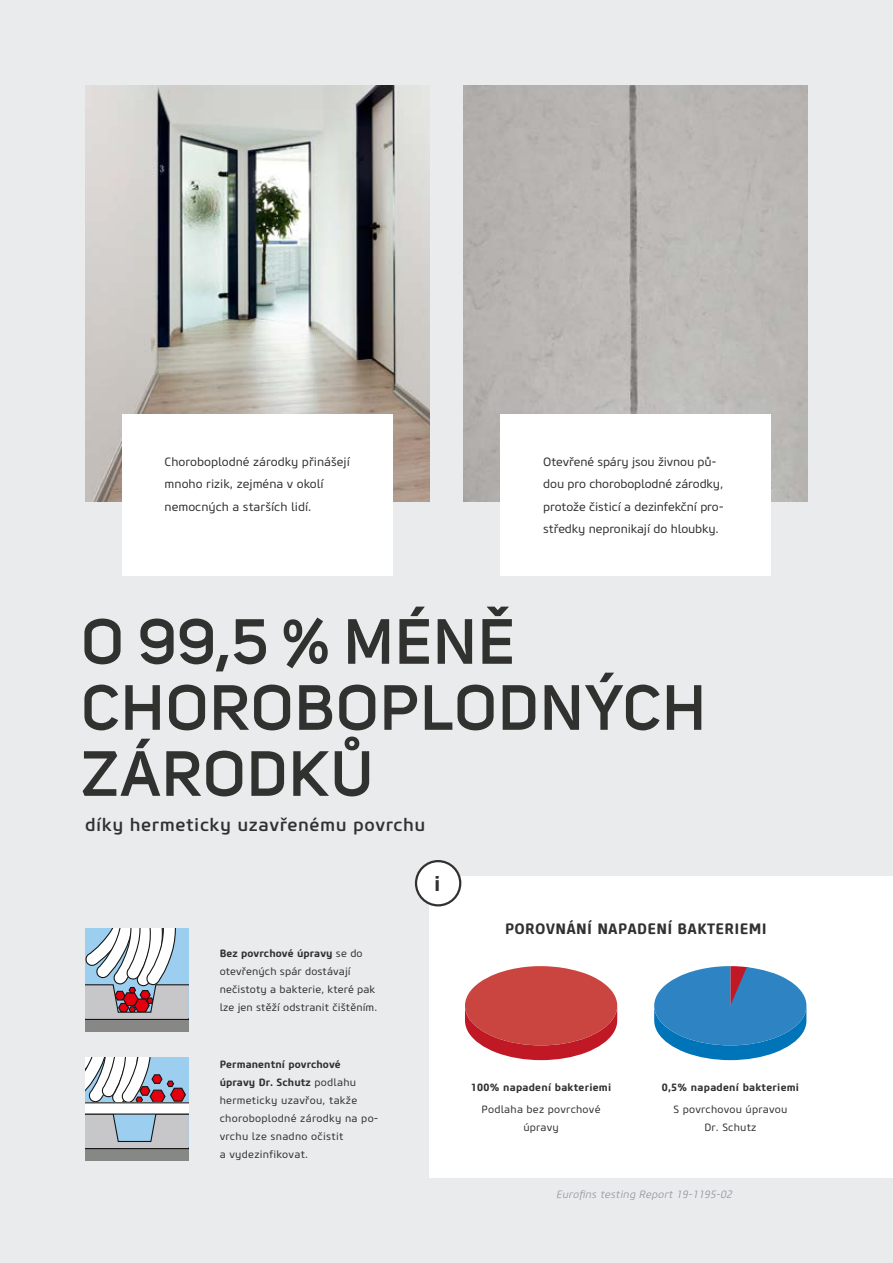
<style>
.page{position:relative;width:893px;height:1263px;background:#e9ebec}
.page>*{position:absolute;margin:0;border:0;box-sizing:border-box;transform-origin:0 0}
.t1{font:600 63px/66px "Uni Sans";letter-spacing:.03em;color:#313130}
.t2{font:700 21px "Core Sans M65";color:#313130}
.t3{font:500 18px "Core Sans M55";letter-spacing:.03em;color:#313130}
.t4{font:700 15px "Core Sans M65";letter-spacing:.02em;color:#313130}
.t5{font:12px/22.5px "Core Sans M45";letter-spacing:-.01em;color:#313130}
.t6{font:10.5px/18px "Core Sans M45";letter-spacing:.02em;color:#313130}
.t7{font:700 10.5px/18px "Core Sans M65";letter-spacing:.01em;color:#313130}
.t8{font:italic 300 10.5px "Core Sans M35";letter-spacing:.02em;color:#8d9498}
.s1{font-family:"Core Sans M45";font-weight:400}
</style>
<div class="page">
<div style="left:429px;top:876px;width:464px;height:302px;background:#fff"></div>
<svg style="left:85px;top:928px;width:103px;height:103px"></svg>
<svg style="left:85px;top:1057px;width:104px;height:104px"></svg>
<img style="left:463px;top:85px;width:345px;height:417px">
<img style="left:85px;top:85px;width:344px;height:417px">
<div style="left:122px;top:414px;width:270px;height:162px;background:#fff"></div>
<div style="left:501px;top:414px;width:270px;height:162px;background:#fff"></div>
<div style="left:416px;top:861px;width:44px;height:44px;background:#fff;border-radius:50%"></div>
<div style="left:415px;top:860px;width:46px;height:46px;border:2px solid #313130;border-radius:50%"></div>
<svg style="left:654px;top:966px;width:152px;height:94px"></svg>
<svg style="left:465px;top:966px;width:152px;height:94px"></svg>
<p class="t5" style="left:165px;top:450px;width:187px">Choroboplodné zárodky přinášejí mnoho rizik, zejména v okolí nemocných a starších lidí.</p>
<p class="t5" style="left:543px;top:450px;width:182px">Otevřené spáry jsou živnou pů&shy;dou pro choroboplodné zárodky, protože čisticí a dezinfekční pro&shy;středky nepronikají do hloubky.</p>
<h1 class="t1" style="left:81px;top:604px;width:626px">O 99,5 % MÉNĚ<br>CHOROBOPLODNÝCH<br>ZÁRODKŮ</h1>
<h3 class="t3" style="left:85px;top:813px;width:342px">díky hermeticky uzavřenému povrchu</h3>
<p class="t7" style="left:220px;top:944px;width:144px">Bez povrchové úpravy <span class="s1">se do</span></p>
<p class="t6" style="left:220px;top:962px;width:159px">otevřených spár dostávají nečistoty a bakterie, které pak lze jen stěží odstranit čištěním.</p>
<p class="t7" style="left:220px;top:1055px;width:138px">Permanentní povrchové úpravy Dr. Schutz <span class="s1">podlahu</span></p>
<p class="t6" style="left:220px;top:1091px;width:160px">hermeticky uzavřou, takže choroboplodné zárodky na po&shy;vrchu lze snadno očistit<br>a vydezinfikovat.</p>
<h2 class="t2" style="left:434px;top:870px;width:8px">i</h2>
<h3 class="t4" style="left:505px;top:919px;width:263px">POROVNÁNÍ NAPADENÍ BAKTERIEMI</h3>
<p class="t7" style="left:471px;top:1078px;width:142px">100% napadení bakteriemi</p>
<p class="t6" style="left:482px;top:1101px;width:120px;text-align:center">Podlaha bez povrchové úpravy</p>
<p class="t7" style="left:662px;top:1078px;width:139px">0,5% napadení bakteriemi</p>
<p class="t6" style="left:673px;top:1101px;width:115px;text-align:center">S povrchovou úpravou<br>Dr. Schutz</p>
<p class="t8" style="left:556px;top:1188px;width:177px">Eurofins testing Report 19-1195-02</p>
</div>
